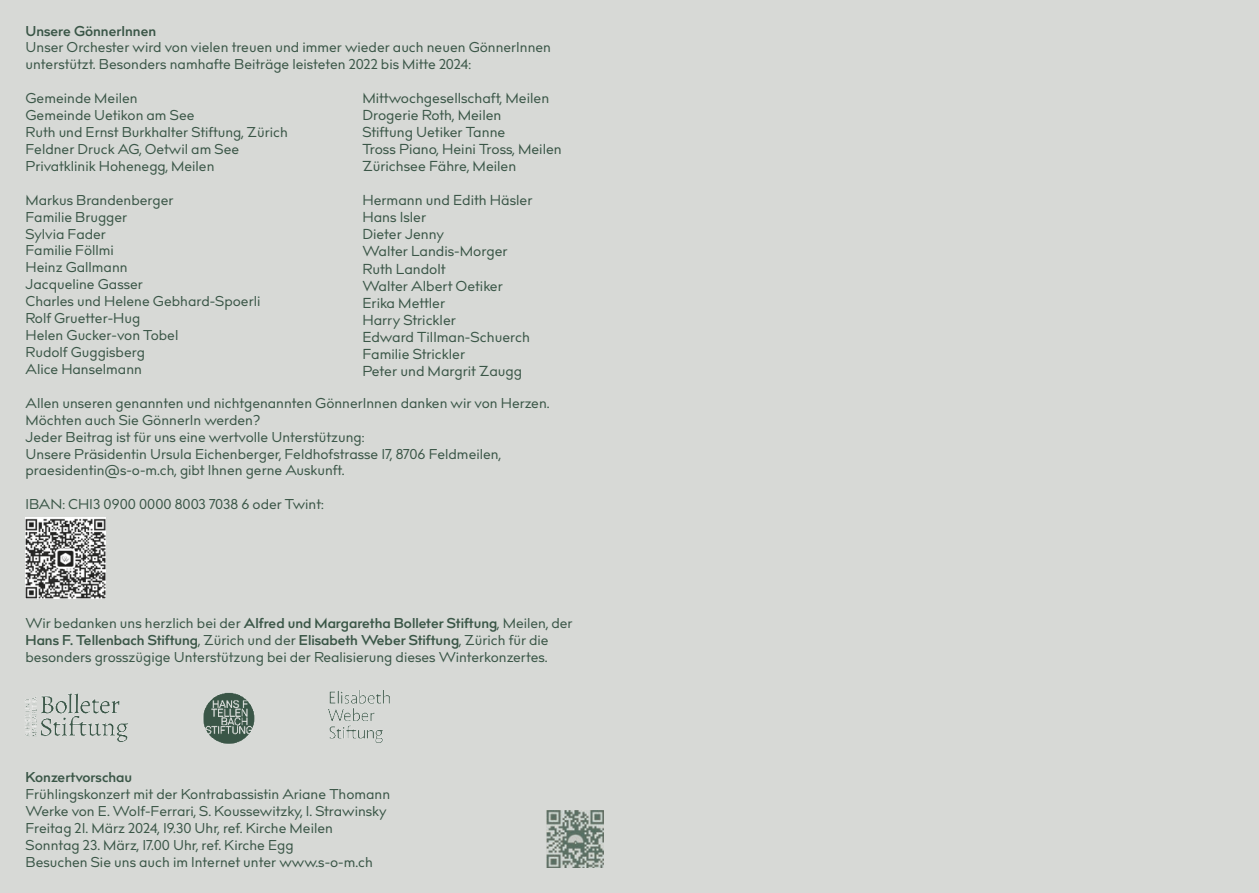
<style>
.page{position:relative;width:1259px;height:893px;background:#d1d3d0}
.page>*{position:absolute;margin:0;border:0;box-sizing:border-box;transform-origin:0 0}
.t1{font:14.25px/17.1px "billcorpmed";color:#3a5647}
.t2{font:14.1px/17px "billcorpmed";color:#3a5647}
.t3{font:600 14.1px "billcorpmed";color:#3a5647}
.s1{font-weight:600}
</style>
<div class="page">
<img style="left:26px;top:518px;width:80px;height:80px">
<img style="left:547px;top:810px;width:57px;height:57px">
<img style="left:202px;top:692px;width:53px;height:52px">
<img style="left:24px;top:693px;width:104px;height:49px">
<img style="left:329px;top:691px;width:60px;height:52px">
<p class="t3" style="left:26px;top:21px;width:132px">Unsere GönnerInnen</p>
<p class="t2" style="left:26px;top:40px;width:527px">Unser Orchester wird von vielen treuen und immer wieder auch neuen GönnerInnen unterstützt. Besonders namhafte Beiträge leisteten 2022 bis Mitte 2024:</p>
<p class="t2" style="left:26px;top:90px;width:264px">Gemeinde Meilen<br>Gemeinde Uetikon am See<br>Ruth und Ernst Burkhalter Stiftung, Zürich<br>Feldner Druck AG, Oetwil am See<br>Privatklinik Hohenegg, Meilen</p>
<p class="t2" style="left:26px;top:192px;width:236px">Markus Brandenberger<br>Familie Brugger<br>Sylvia Fader<br>Familie Föllmi<br>Heinz Gallmann<br>Jacqueline Gasser<br>Charles und Helene Gebhard-Spoerli<br>Rolf Gruetter-Hug<br>Helen Gucker-von Tobel<br>Rudolf Guggisberg<br>Alice Hanselmann</p>
<p class="t2" style="left:26px;top:395px;width:526px">Allen unseren genannten und nichtgenannten GönnerInnen danken wir von Herzen.<br>Möchten auch Sie GönnerIn werden?<br>Jeder Beitrag ist für uns eine wertvolle Unterstützung:<br>Unsere Präsidentin Ursula Eichenberger, Feldhofstrasse 17, 8706 Feldmeilen, praesidentin@s-o-m.ch, gibt Ihnen gerne Auskunft.</p>
<p class="t2" style="left:26px;top:496px;width:300px">IBAN: CH13 0900 0000 8003 7038 6 oder Twint:</p>
<p class="t1" style="left:362px;top:90px;width:201px">Mittwochgesellschaft, Meilen<br>Drogerie Roth, Meilen<br>Stiftung Uetiker Tanne<br>Tross Piano, Heini Tross, Meilen<br>Zürichsee Fähre, Meilen</p>
<p class="t1" style="left:362px;top:192px;width:172px">Hermann und Edith Häsler<br>Hans Isler<br>Dieter Jenny<br>Walter Landis-Morger<br>Ruth Landolt<br>Walter Albert Oetiker<br>Erika Mettler<br>Harry Strickler<br>Edward Tillman-Schuerch<br>Familie Strickler<br>Peter und Margrit Zaugg</p>
<p class="t2" style="left:26px;top:615px;width:548px">Wir bedanken uns herzlich bei der <span class="s1">Alfred und Margaretha Bolleter Stiftung</span>, Meilen, der<br><span class="s1">Hans F. Tellenbach Stiftung</span>, Zürich und der <span class="s1">Elisabeth Weber Stiftung</span>, Zürich für die besonders grosszügige Unterstützung bei der Realisierung dieses Winterkonzertes.</p>
<p class="t3" style="left:26px;top:767px;width:108px">Konzertvorschau</p>
<p class="t2" style="left:26px;top:786px;width:366px">Frühlingskonzert mit der Kontrabassistin Ariane Thomann Werke von E. Wolf-Ferrari, S. Koussewitzky, I. Strawinsky Freitag 21. März 2024, 19.30 Uhr, ref. Kirche Meilen Sonntag 23. März, 17.00 Uhr, ref. Kirche Egg<br>Besuchen Sie uns auch im Internet unter www.s-o-m.ch</p>
</div>
